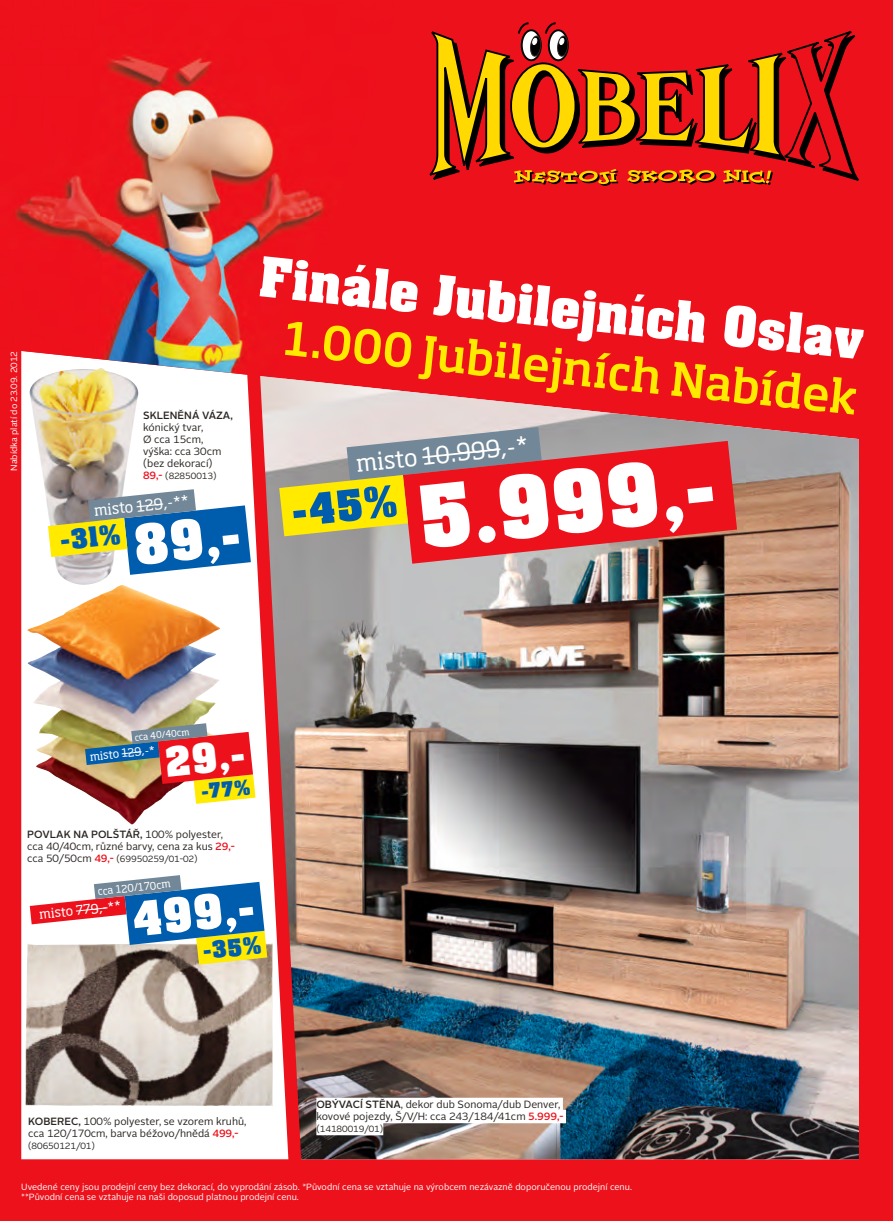
<style>
.page{position:relative;width:893px;height:1221px;background:#fff}
.page>*{position:absolute;margin:0;border:0;box-sizing:border-box;transform-origin:0 0}
.t1{font:700 93.75px "Aachen Com";color:#fff}
.t2{font:700 60.3px "Aachen Com";color:#fff}
.t3{font:700 60px "Aachen Com";color:#fff}
.t4{font:700 51.75px "Aachen Com";color:#fff}
.t5{font:700 46.8px "Aachen Com";color:#005dae}
.t6{font:500 45.6px "Soho Pro";color:#ffea00}
.t7{font:700 45px "Aachen Com";color:#fff}
.t8{font:700 30px "Aachen Com";color:#005dae}
.t9{font:700 25.8px "Aachen Com";color:#005dae}
.t10{font:23.4px "Soho Pro";color:#fff}
.t11{font:700 22.5px "Aachen Com";color:#005dae}
.t12{font:15px "Soho Pro";color:#fff}
.t13{font:12.9px "Soho Pro";color:#fff}
.t14{font:11.25px "Soho Pro";color:#fff}
.t15{font:10.5px/12px "Alright Sans MX Regular";color:#2a2521}
.t16{font:10.5px "Alright Sans MX Medium";color:#2a2521}
.t17{font:10.35px "Soho Pro";color:#fff}
.t18{font:9px/10.5px "Alright Sans MX Regular";color:#fff}
.t19{font:9px "Alright Sans MX Regular";letter-spacing:-.01em;color:#2a2521}
.t20{font:9px "Soho Pro";color:#fff}
.s1{font-family:"Alright Sans MX Medium";font-size:10.5px;color:#ed111c}
.s2{font-family:"Alright Sans MX Regular"}
.s3{font-family:"Alright Sans MX Medium";color:#ed111c}
.s4{font-size:10.5px}
.s5{font-family:"Alright Sans MX Medium"}
</style>
<div class="page">
<div style="left:0;top:0;width:893px;height:1220px;background:#ed111c"></div>
<svg style="left:21px;top:359px;width:226px;height:800px;background:#fbf7f5"></svg>
<img style="left:100px;top:55px;width:225px;height:162px">
<img style="left:14px;top:175px;width:86px;height:184px">
<img style="left:99px;top:217px;width:218px;height:161px">
<svg style="left:429px;top:22px;width:430px;height:164px"></svg>
<img style="left:302px;top:375px;width:557px;height:784px">
<div style="left:316px;top:1097px;width:247px;height:14px;background:#fff"></div>
<div style="left:316px;top:1109px;width:250px;height:14px;background:#fff"></div>
<div style="left:316px;top:1121px;width:67px;height:14px;background:#fff"></div>
<img style="left:30px;top:368px;width:108px;height:217px">
<div style="left:143px;top:408px;width:91px;height:13px;background:#fff"></div>
<div style="left:143px;top:420px;width:63px;height:13px;background:#fff"></div>
<div style="left:143px;top:432px;width:63px;height:13px;background:#fff"></div>
<div style="left:143px;top:444px;width:81px;height:13px;background:#fff"></div>
<div style="left:143px;top:456px;width:72px;height:13px;background:#fff"></div>
<div style="left:143px;top:468px;width:73px;height:13px;background:#fff"></div>
<svg style="left:48px;top:489px;width:199px;height:86px;background:#789b9d"></svg>
<img style="left:26px;top:943px;width:221px;height:163px">
<div style="left:28px;top:1113px;width:221px;height:14px;background:#fff"></div>
<div style="left:28px;top:1125px;width:213px;height:14px;background:#fff"></div>
<div style="left:28px;top:1137px;width:67px;height:14px;background:#fff"></div>
<svg style="left:30px;top:875px;width:217px;height:89px;background:#959ca5"></svg>
<svg style="left:302px;top:427px;width:435px;height:136px"></svg>
<img style="left:27px;top:587px;width:161px;height:237px">
<div style="left:27px;top:826px;width:199px;height:14px;background:#fff"></div>
<div style="left:27px;top:838px;width:210px;height:14px;background:#fff"></div>
<div style="left:27px;top:850px;width:171px;height:14px;background:#fff"></div>
<svg style="left:85px;top:723px;width:162px;height:80px"></svg>
<svg style="left:247px;top:361px;width:55px;height:799px"></svg>
<p class="t18" style="left:9px;top:471px;width:121px;rotate:-90deg">Nabídka platí do 23.09. 2012</p>
<p class="t16" style="left:143px;top:407px;width:91px">SKLENĚNÁ VÁZA,</p>
<p class="t15" style="left:143px;top:421px;width:80px">kónický tvar,<br>Ø cca 15cm, výška: cca 30cm (bez dekorací)</p>
<p class="t19" style="left:143px;top:469px;width:75px"><span class="s1">89,-</span> (82850013)</p>
<h3 class="t3" style="left:130px;top:512px;width:109px;rotate:-6deg">89,-</h3>
<h3 class="t12" style="left:93px;top:500px;width:97px;rotate:-6deg">misto 129,-**</h3>
<h3 class="t8" style="left:58px;top:524px;width:63px;rotate:-6deg">-31%</h3>
<h2 class="t2" style="left:263px;top:243px;width:608px;rotate:6deg">Finále Jubilejních Oslav</h2>
<h3 class="t6" style="left:287px;top:305px;width:578px;rotate:6deg">1.000 Jubilejních Nabídek</h3>
<h3 class="t10" style="left:355px;top:447px;width:174px;rotate:-6deg">misto 10.999,-*</h3>
<h1 class="t1" style="left:413px;top:466px;width:301px;rotate:-6deg">5.999,-</h1>
<h3 class="t5" style="left:288px;top:485px;width:109px;rotate:-6deg">-45%</h3>
<p class="t20" style="left:134px;top:731px;width:56px;rotate:-6deg">cca 40/40cm</p>
<h3 class="t7" style="left:163px;top:737px;width:82px;rotate:-6deg">29,-</h3>
<p class="t14" style="left:89px;top:749px;width:67px;rotate:-6deg">misto 129,-*</p>
<h3 class="t11" style="left:200px;top:779px;width:51px;rotate:-6deg">-77%</h3>
<p class="t16" style="left:27px;top:826px;width:197px">POVLAK NA POLŠTÁŘ, <span class="s2">100% polyester,</span></p>
<p class="t15" style="left:27px;top:840px;width:209px">cca 40/40cm, různé barvy, cena za kus <span class="s3">29,-</span></p>
<p class="t19" style="left:27px;top:852px;width:172px"><span class="s4">cca 50/50cm</span> <span class="s1">49,-</span> (69950259/01-02)</p>
<p class="t17" style="left:97px;top:884px;width:75px;rotate:-6deg">cca 120/170cm</p>
<p class="t13" style="left:39px;top:905px;width:84px;rotate:-6deg">misto 779,-**</p>
<h3 class="t4" style="left:130px;top:891px;width:124px;rotate:-6deg">499,-</h3>
<h3 class="t9" style="left:201px;top:936px;width:61px;rotate:-6deg">-35%</h3>
<p class="t15" style="left:28px;top:1115px;width:220px"><span class="s5">KOBEREC,</span> 100% polyester, se vzorem kruhů, cca 120/170cm, barva béžovo/hnědá <span class="s3">499,-</span></p>
<p class="t19" style="left:28px;top:1139px;width:68px">(80650121/01)</p>
<p class="t15" style="left:316px;top:1098px;width:249px"><span class="s5">OBÝVACÍ STĚNA</span>, dekor dub Sonoma/dub Denver, kovové pojezdy, Š/V/H: cca 243/184/41cm <span class="s3">5.999,-</span></p>
<p class="t19" style="left:316px;top:1123px;width:68px">(14180019/01)</p>
<p class="t18" style="left:21px;top:1181px;width:612px">Uvedené ceny jsou prodejní ceny bez dekorací, do vyprodání zásob. *Původní cena se vztahuje na výrobcem nezávazně doporučenou prodejní cenu. **Původní cena se vztahuje na naši doposud platnou prodejní cenu.</p>
</div>
